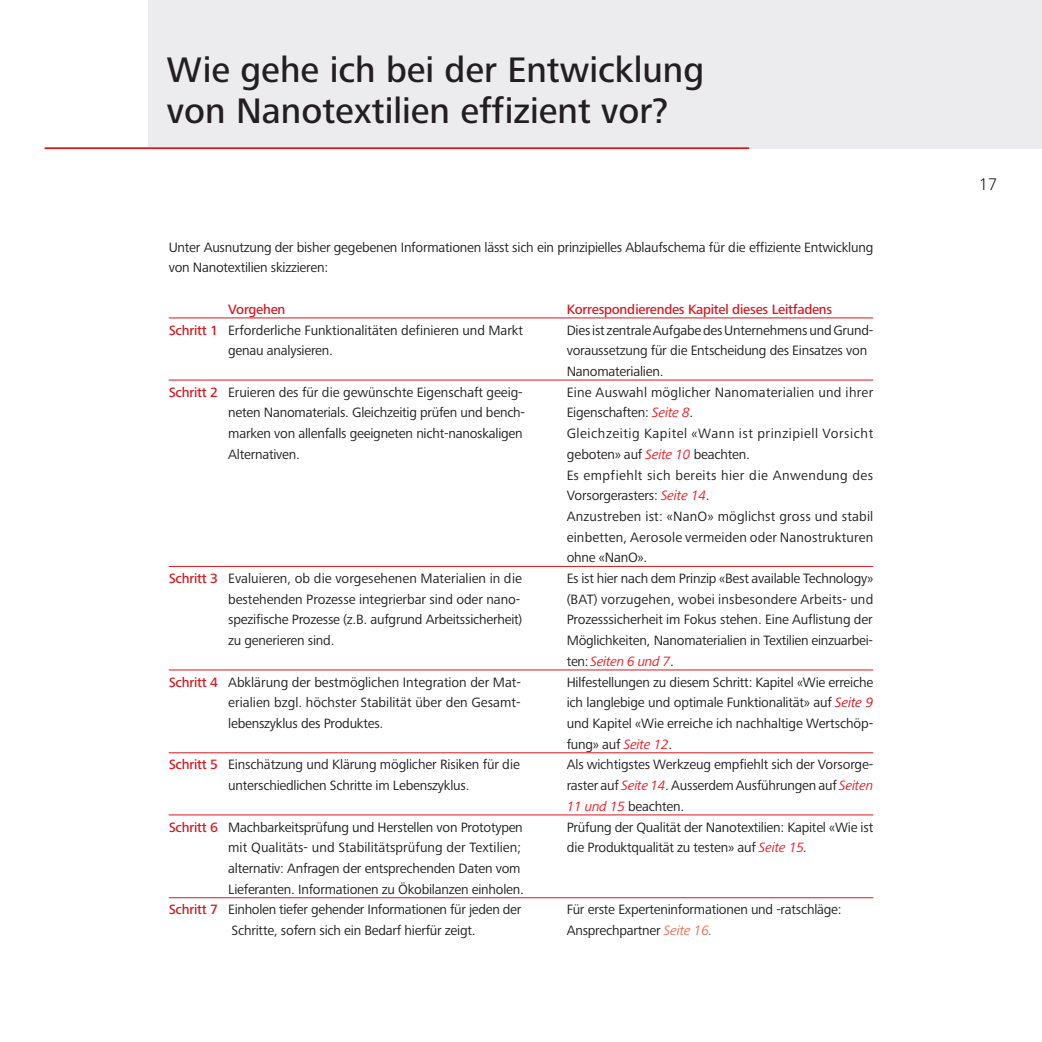
<style>
.page{position:relative;width:1042px;height:1042px;background:#fff}
.page>*{position:absolute;margin:0;border:0;box-sizing:border-box;transform-origin:0 0}
.t1{font:500 36.75px/41.3px "Frutiger Next Pro";color:#231f20}
.t2{font:300 17.5px "Frutiger Next Pro";color:#231f20}
.t3{font:14px/20.7px "Frutiger Next Pro";letter-spacing:-.015em;color:#231f20}
.t4{font:14px/20.7px "Frutiger Next Pro";letter-spacing:.01em;color:#231f20}
.t5{font:14px "Frutiger Next Pro";letter-spacing:.005em;color:#231f20}
.t6{font:500 14px "Frutiger Next Pro";letter-spacing:-.015em;color:#d8171f}
.t7{font:14px "Frutiger Next Pro";letter-spacing:.04em;color:#231f20}
.t8{font:14px "Frutiger Next Pro";letter-spacing:.015em;color:#231f20}
.s1{font-weight:500;color:#d8171f}
.s2{font-style:italic;color:#ee1d23}
.s3{font-style:italic;color:#d8171f}
.s4{font-style:italic}
.s5{font-style:italic;color:#f36f51}
.s6{font-style:italic;color:#6c6d70}
</style>
<div class="page">
<hr style="left:169px;top:318px;width:704px;height:1px;background:#d8171f">
<hr style="left:169px;top:380px;width:704px;height:1px;background:#d8171f">
<hr style="left:169px;top:566px;width:704px;height:1px;background:#d8171f">
<hr style="left:169px;top:670px;width:704px;height:1px;background:#d8171f">
<hr style="left:169px;top:752px;width:704px;height:1px;background:#d8171f">
<hr style="left:169px;top:814px;width:704px;height:1px;background:#d8171f">
<hr style="left:169px;top:897px;width:704px;height:1px;background:#d8171f">
<div style="left:149px;top:0;width:893px;height:148px;background:#ececee"></div>
<hr style="left:45px;top:147px;width:704px;height:2px;background:#d8171f">
<h1 class="t1" style="left:167px;top:53px;width:539px">Wie gehe ich bei der Entwicklung von Nanotextilien effizient vor?</h1>
<p class="t3" style="left:169px;top:238px;width:706px">Unter Ausnutzung der bisher gegebenen Informationen lässt sich ein prinzipielles Ablaufschema für die effiziente Entwicklung von Nanotextilien skizzieren:</p>
<p class="t6" style="left:228px;top:304px;width:59px">Vorgehen</p>
<p class="t6" style="left:567px;top:304px;width:267px">Korrespondierendes Kapitel dieses Leitfadens</p>
<p class="t3" style="left:169px;top:321px;width:356px"><span class="s1">Schritt 1</span> Erforderliche Funktionalitäten definieren und Markt</p>
<p class="t3" style="left:567px;top:321px;width:308px">Diesist zentraleAufgabedesUnternehmensundGrund-</p>
<p class="t3" style="left:228px;top:342px;width:106px">genau analysieren.</p>
<p class="t3" style="left:567px;top:342px;width:302px">voraussetzung für die Entscheidung des Einsatzes von<br>Nanomaterialien.</p>
<p class="t3" style="left:169px;top:383px;width:355px"><span class="s1">Schritt 2</span> Eruieren des für die gewünschte Eigenschaft geeig-</p>
<p class="t8" style="left:567px;top:387px;width:308px">Eine Auswahl möglicher Nanomaterialien und ihrer</p>
<p class="t3" style="left:228px;top:404px;width:298px">neten Nanomaterials. Gleichzeitig prüfen und bench-</p>
<p class="t3" style="left:567px;top:404px;width:128px">Eigenschaften: <span class="s2">Seite 8</span>.</p>
<p class="t3" style="left:228px;top:425px;width:296px">marken von allenfalls geeigneten nicht-nanoskaligen</p>
<p class="t7" style="left:567px;top:429px;width:308px">Gleichzeitig Kapitel «Wann ist prinzipiell Vorsicht</p>
<p class="t3" style="left:228px;top:445px;width:73px">Alternativen.</p>
<p class="t4" style="left:567px;top:445px;width:308px">geboten» auf <span class="s2">Seite 10</span> beachten.<br>Es empfiehlt sich bereits hier die Anwendung des Vorsorgerasters: <span class="s2">Seite 14</span>.<br>Anzustreben ist: «NanO» möglichst gross und stabil einbetten, Aerosole vermeiden oder Nanostrukturen ohne «NanO».</p>
<p class="t3" style="left:169px;top:569px;width:355px"><span class="s1">Schritt 3</span> Evaluieren, ob die vorgesehenen Materialien in die</p>
<p class="t3" style="left:567px;top:569px;width:308px">Es ist hier nach dem Prinzip «Best available Technology»</p>
<p class="t3" style="left:228px;top:590px;width:294px">bestehenden Prozesse integrierbar sind oder nano-</p>
<p class="t4" style="left:567px;top:590px;width:308px">(BAT) vorzugehen, wobei insbesondere Arbeits- und</p>
<p class="t3" style="left:228px;top:611px;width:296px">spezifische Prozesse (z.B. aufgrund Arbeitssicherheit)</p>
<p class="t3" style="left:567px;top:611px;width:307px">Prozesssicherheit im Fokus stehen. Eine Auflistung der</p>
<p class="t3" style="left:228px;top:632px;width:108px">zu generieren sind.</p>
<p class="t3" style="left:567px;top:632px;width:308px">Möglichkeiten, Nanomaterialien in Textilien einzuarbei&shy;ten: <span class="s2">Seiten 6 und 7</span>.</p>
<p class="t3" style="left:169px;top:673px;width:354px"><span class="s1">Schritt 4</span> Abklärung der bestmöglichen Integration der Mat-</p>
<p class="t3" style="left:567px;top:673px;width:308px">Hilfestellungen zu diesem Schritt: Kapitel «Wie erreiche</p>
<p class="t5" style="left:228px;top:698px;width:294px">erialien bzgl. höchster Stabilität über den Gesamt-</p>
<p class="t3" style="left:567px;top:694px;width:308px">ich langlebige und optimale Funktionalität» auf <span class="s3">Seite 9</span></p>
<p class="t3" style="left:228px;top:714px;width:157px">lebenszyklus des Produktes.</p>
<p class="t3" style="left:567px;top:714px;width:308px">und Kapitel «Wie erreiche ich nachhaltige Wertschöp&shy;fung» auf <span class="s2">Seite 12</span>.</p>
<p class="t3" style="left:169px;top:756px;width:353px"><span class="s1">Schritt 5</span> Einschätzung und Klärung möglicher Risiken für die</p>
<p class="t3" style="left:567px;top:756px;width:308px">Als wichtigstes Werkzeug empfiehlt sich der Vorsorge-</p>
<p class="t3" style="left:228px;top:776px;width:243px">unterschiedlichen Schritte im Lebenszyklus.</p>
<p class="t3" style="left:567px;top:776px;width:308px">raster auf <span class="s2">Seite 14</span>. Ausserdem Ausführungen auf <span class="s2">Seiten<br>11 und 15</span> beachten.</p>
<p class="t3" style="left:169px;top:818px;width:356px"><span class="s1">Schritt 6</span> Machbarkeitsprüfung und Herstellen von Prototypen</p>
<p class="t3" style="left:567px;top:818px;width:308px">Prüfung der Qualität der Nanotextilien: Kapitel «Wie ist</p>
<p class="t5" style="left:228px;top:843px;width:295px">mit Qualitäts- und Stabilitätsprüfung der Textilien;</p>
<p class="t3" style="left:567px;top:839px;width:242px">die Produktqualität zu testen» auf <span class="s2">Seite 15</span><span class="s4">.</span></p>
<p class="t3" style="left:169px;top:859px;width:357px;text-align:right">alternativ: Anfragen der entsprechenden Daten vom<br>Lieferanten. Informationen zu Ökobilanzen einholen.<br><span class="s1">Schritt 7</span> Einholen tiefer gehender Informationen für jeden der</p>
<p class="t3" style="left:567px;top:901px;width:276px">Für erste Experteninformationen und -ratschläge:</p>
<p class="t3" style="left:232px;top:921px;width:245px">Schritte, sofern sich ein Bedarf hierfür zeigt.</p>
<p class="t3" style="left:567px;top:921px;width:147px">Ansprechpartner <span class="s5">Seite 16</span><span class="s6">.</span></p>
<p class="t2" style="left:979px;top:178px;width:20px">17</p>
</div>
